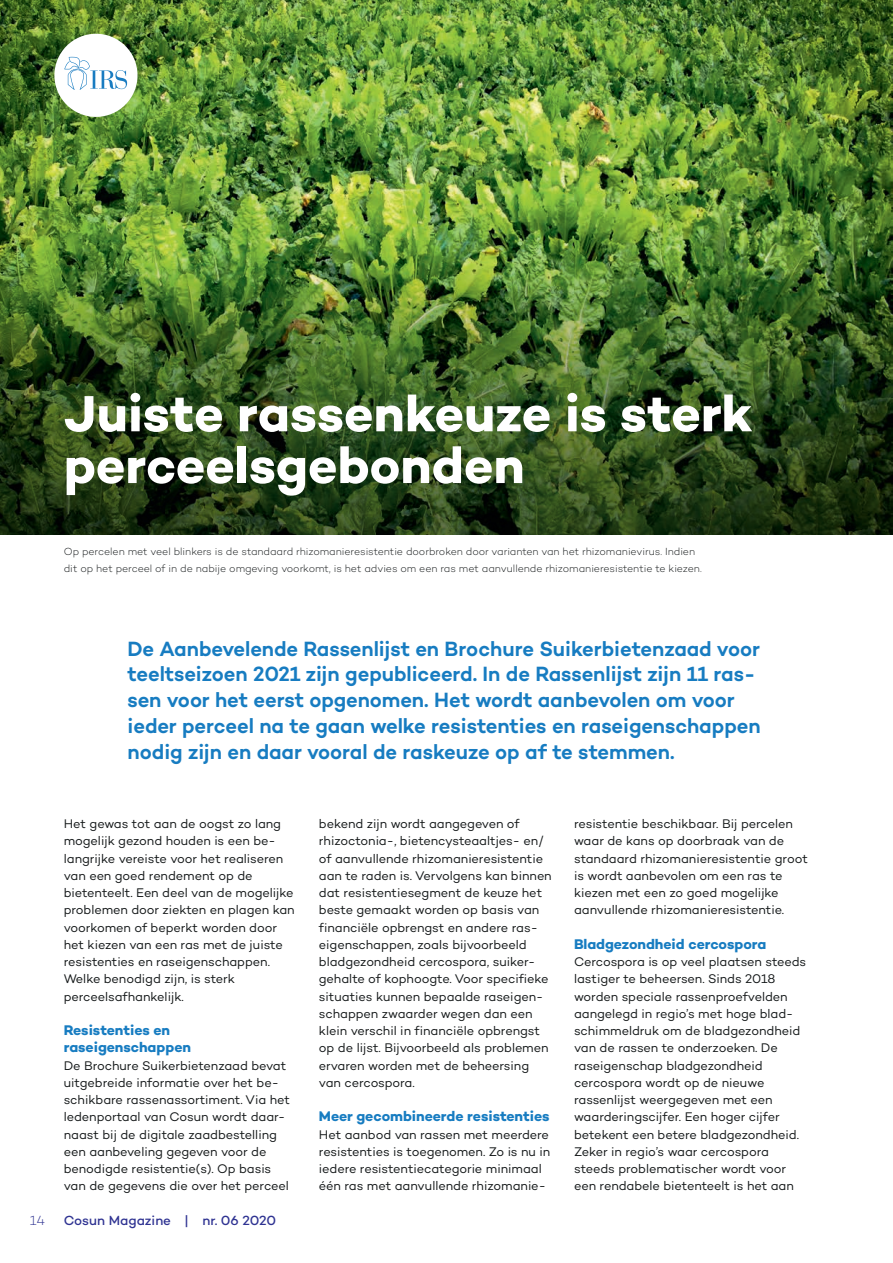
<style>
.page{position:relative;width:893px;height:1263px;background:#fff}
.page>*{position:absolute;margin:0;border:0;box-sizing:border-box;transform-origin:0 0}
.t1{font:700 51.75px/51.8px "Campton";color:#fff}
.t2{font:600 21px/25.8px "Campton";letter-spacing:-.005em;color:#177cc1}
.t3{font:700 14.25px/17.2px "Campton";letter-spacing:-.005em;color:#177cc1}
.t4{font:500 13.5px "Campton";color:#2f3392}
.t5{font:300 13.5px "Campton";color:#2f3392}
.t6{font:12.75px/17.2px "Campton";letter-spacing:-.01em;color:#121617}
.t7{font:300 10.5px/17.2px "Campton";letter-spacing:-.005em;color:#121617}
</style>
<div class="page">
<img style="left:0;top:0;width:893px;height:263px">
<img style="left:0;top:263px;width:893px;height:272px">
<div style="left:54px;top:34px;width:84px;height:83px;background:#fff;border-radius:50%"></div>
<svg style="left:64px;top:57px;width:63px;height:33px"></svg>
<h1 class="t1" style="left:64px;top:387px;width:690px">Juiste rassenkeuze is sterk perceelsgebonden</h1>
<p class="t7" style="left:64px;top:543px;width:639px">Op percelen met veel blinkers is de standaard rhizomanieresistentie doorbroken door varianten van het rhizomanievirus. Indien dit op het perceel of in de nabije omgeving voorkomt, is het advies om een ras met aanvullende rhizomanieresistentie te kiezen.</p>
<p class="t2" style="left:128px;top:635px;width:635px">De Aanbevelende Rassenlijst en Brochure Suikerbietenzaad voor teeltseizoen 2021 zijn gepubliceerd. In de Rassenlijst zijn 11 ras&shy;sen voor het eerst opgenomen. Het wordt aanbevolen om voor ieder perceel na te gaan welke resistenties en raseigenschappen nodig zijn en daar vooral de raskeuze op af te stemmen.</p>
<p class="t6" style="left:64px;top:815px;width:232px">Het gewas tot aan de oogst zo lang mogelijk gezond houden is een be&shy;langrijke vereiste voor het realiseren van een goed rendement op de bietenteelt. Een deel van de mogelijke problemen door ziekten en plagen kan voorkomen of beperkt worden door het kiezen van een ras met de juiste resistenties en raseigenschappen.<br>Welke benodigd zijn, is sterk perceelsafhankelijk.</p>
<p class="t3" style="left:64px;top:1021px;width:129px">Resistenties en raseigenschappen</p>
<p class="t6" style="left:64px;top:1056px;width:228px">De Brochure Suikerbietenzaad bevat uitgebreide informatie over het be&shy;schikbare rassenassortiment. Via het ledenportaal van Cosun wordt daar&shy;naast bij de digitale zaadbestelling een aanbeveling gegeven voor de benodigde resistentie(s). Op basis van de gegevens die over het perceel</p>
<p class="t5" style="left:30px;top:1212px;width:17px">14</p>
<p class="t4" style="left:64px;top:1212px;width:214px">Cosun Magazine | nr. 06 2020</p>
<p class="t6" style="left:319px;top:815px;width:234px">bekend zijn wordt aangegeven of rhizoctonia-, bietencysteaaltjes- en/ of aanvullende rhizomanieresistentie aan te raden is. Vervolgens kan binnen dat resistentiesegment de keuze het beste gemaakt worden op basis van financiële opbrengst en andere ras&shy;eigenschappen, zoals bijvoorbeeld bladgezondheid cercospora, suiker&shy;gehalte of kophoogte. Voor specifieke situaties kunnen bepaalde raseigen&shy;schappen zwaarder wegen dan een klein verschil in financiële opbrengst op de lijst. Bijvoorbeeld als problemen ervaren worden met de beheersing van cercospora.</p>
<p class="t3" style="left:319px;top:1108px;width:232px">Meer gecombineerde resistenties</p>
<p class="t6" style="left:319px;top:1125px;width:233px">Het aanbod van rassen met meerdere resistenties is toegenomen. Zo is nu in iedere resistentiecategorie minimaal één ras met aanvullende rhizomanie-</p>
<p class="t6" style="left:574px;top:815px;width:235px">resistentie beschikbaar. Bij percelen waar de kans op doorbraak van de standaard rhizomanieresistentie groot is wordt aanbevolen om een ras te kiezen met een zo goed mogelijke aanvullende rhizomanieresistentie.</p>
<p class="t3" style="left:574px;top:935px;width:194px">Bladgezondheid cercospora</p>
<p class="t6" style="left:574px;top:953px;width:234px">Cercospora is op veel plaatsen steeds lastiger te beheersen. Sinds 2018 worden speciale rassenproefvelden aangelegd in regio’s met hoge blad&shy;schimmeldruk om de bladgezondheid van de rassen te onderzoeken. De raseigenschap bladgezondheid cercospora wordt op de nieuwe rassenlijst weergegeven met een waarderingscijfer. Een hoger cijfer betekent een betere bladgezondheid.<br>Zeker in regio’s waar cercospora steeds problematischer wordt voor een rendabele bietenteelt is het aan</p>
</div>
